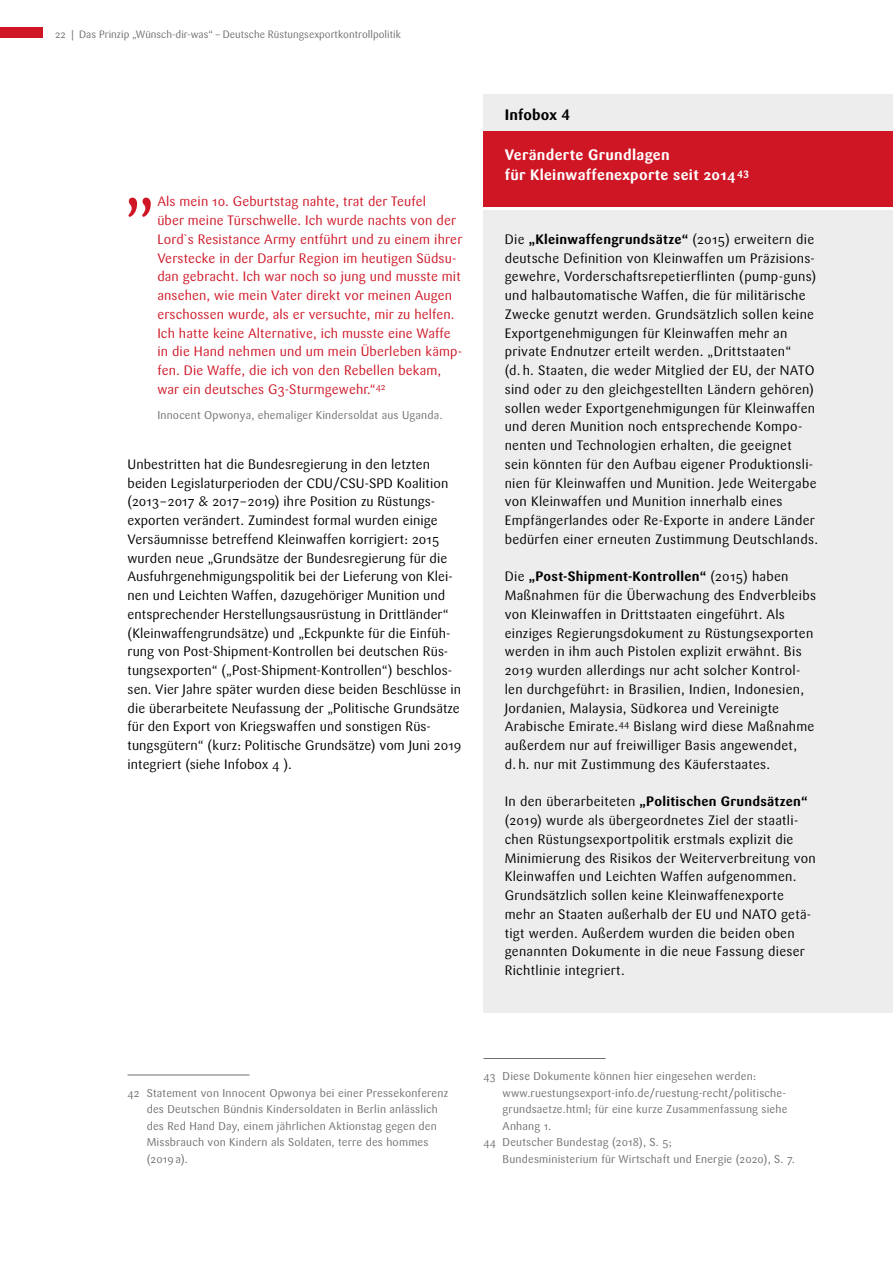
<style>
.page{position:relative;width:893px;height:1263px;background:#fff}
.page>*{position:absolute;margin:0;border:0;box-sizing:border-box;transform-origin:0 0}
._03_zitat{font:76.5px "Sari OT";color:#ce1625}
._06_infobox_head{font:700 15px/20.2px "Sari OT";letter-spacing:.02em;color:#fff}
._06_infobox{font:700 15px "Sari OT";letter-spacing:.01em;color:#000}
._06_infobox_text{font:13.5px/18.8px "Sari OT";letter-spacing:.02em;color:#000}
._03_copytext{font:13.5px/18.8px "Sari OT";letter-spacing:.005em;color:#000}
._03_zitat-2{font:13.5px/18.8px "Sari OT";letter-spacing:.01em;color:#ce1625}
._04_fussnote_10_inne{font:11.25px/16.5px "Sari OT";letter-spacing:.015em;color:#706f6f}
._04_fussnote_10{font:11.25px/16.5px "Sari OT";letter-spacing:.015em;color:#706f6f}
._03_zitat-autor{font:11.25px "Sari OT";letter-spacing:.015em;color:#706f6f}
.t1{font:10.5px "Sari OT";color:#706f6f}
.s1{font-weight:700}
</style>
<div class="page">
<div style="left:0;top:27px;width:43px;height:11px;background:#ce1625"></div>
<div style="left:483px;top:94px;width:410px;height:37px;background:#ededed"></div>
<div style="left:483px;top:131px;width:410px;height:75px;background:#ce1625"></div>
<div style="left:483px;top:210px;width:410px;height:803px;background:#ededed"></div>
<hr style="left:483px;top:1058px;width:122px;height:1px;background:#706f6f">
<hr style="left:128px;top:1074px;width:122px;height:1px;background:#706f6f">
<p class="t1" style="left:55px;top:27px;width:347px">22 | Das Prinzip „Wünsch-dir-was“ – Deutsche Rüstungsexportkontrollpolitik</p>
<p class="_03_zitat-2" style="left:157px;top:192px;width:307px">Als mein 10. Geburtstag nahte, trat der Teufel<br>über meine Türschwelle. Ich wurde nachts von der Lord`s Resistance Army entführt und zu einem ihrer Verstecke in der Darfur Region im heutigen Südsu&shy;dan gebracht. Ich war noch so jung und musste mit ansehen, wie mein Vater direkt vor meinen Augen erschossen wurde, als er versuchte, mir zu helfen.<br>Ich hatte keine Alternative, ich musste eine Waffe in die Hand nehmen und um mein Überleben kämp&shy;fen. Die Waffe, die ich von den Rebellen bekam, war ein deutsches G3-Sturmgewehr.“<sup>42</sup></p>
<p class="_03_zitat-autor" style="left:157px;top:408px;width:287px">Innocent Opwonya, ehemaliger Kindersoldat aus Uganda.</p>
<p class="_03_copytext" style="left:128px;top:455px;width:335px">Unbestritten hat die Bundesregierung in den letzten beiden Legislaturperioden der CDU/CSU-SPD Koalition (2013 – 2017 &amp; 2017 – 2019) ihre Position zu Rüstungs&shy;exporten verändert. Zumindest formal wurden einige Versäumnisse betreffend Kleinwaffen korrigiert: 2015 wurden neue „Grundsätze der Bundesregierung für die Ausfuhrgenehmigungspolitik bei der Lieferung von Klei&shy;nen und Leichten Waffen, dazugehöriger Munition und entsprechender Herstellungsausrüstung in Drittländer“ (Kleinwaffengrundsätze) und „Eckpunkte für die Einfüh&shy;rung von Post-Shipment-Kontrollen bei deutschen Rüs&shy;tungsexporten“ („Post-Shipment-Kontrollen“) beschlos&shy;sen. Vier Jahre später wurden diese beiden Beschlüsse in die überarbeitete Neufassung der „Politische Grundsätze für den Export von Kriegswaffen und sonstigen Rüs&shy;tungsgütern“ (kurz: Politische Grundsätze) vom Juni 2019 integriert (siehe Infobox 4 ).</p>
<p class="_03_zitat" style="left:123px;top:130px;width:35px">„</p>
<p class="_06_infobox" style="left:505px;top:105px;width:67px">Infobox 4</p>
<p class="_06_infobox_head" style="left:505px;top:145px;width:246px">Veränderte Grundlagen<br>für Kleinwaffenexporte seit 2014<sup>43</sup></p>
<p class="_06_infobox_text" style="left:505px;top:230px;width:315px">Die <span class="s1">„Kleinwaffengrundsätze“</span> (2015) erweitern die deutsche Definition von Kleinwaffen um Präzisions&shy;gewehre, Vorderschaftsrepetierflinten (pump-guns) und halbautomatische Waffen, die für militärische Zwecke genutzt werden. Grundsätzlich sollen keine Exportgenehmigungen für Kleinwaffen mehr an private Endnutzer erteilt werden. „Drittstaaten“<br>(d. h. Staaten, die weder Mitglied der EU, der NATO sind oder zu den gleichgestellten Ländern gehören) sollen weder Exportgenehmigungen für Kleinwaffen und deren Munition noch entsprechende Kompo&shy;nenten und Technologien erhalten, die geeignet sein könnten für den Aufbau eigener Produktionsli&shy;nien für Kleinwaffen und Munition. Jede Weitergabe von Kleinwaffen und Munition innerhalb eines Empfängerlandes oder Re-Exporte in andere Länder bedürfen einer erneuten Zustimmung Deutschlands.</p>
<p class="_06_infobox_text" style="left:505px;top:567px;width:313px">Die <span class="s1">„Post-Shipment-Kontrollen“</span> (2015) haben Maßnahmen für die Überwachung des Endverbleibs von Kleinwaffen in Drittstaaten eingeführt. Als einziges Regierungsdokument zu Rüstungsexporten werden in ihm auch Pistolen explizit erwähnt. Bis 2019 wurden allerdings nur acht solcher Kontrol&shy;len durchgeführt: in Brasilien, Indien, Indonesien, Jordanien, Malaysia, Südkorea und Vereinigte Arabische Emirate.<sup>44</sup> Bislang wird diese Maßnahme außerdem nur auf freiwilliger Basis angewendet,<br>d. h. nur mit Zustimmung des Käuferstaates.</p>
<p class="_06_infobox_text" style="left:505px;top:792px;width:313px">In den überarbeiteten <span class="s1">„Politischen Grundsätzen“ </span>(2019) wurde als übergeordnetes Ziel der staatli&shy;chen Rüstungsexportpolitik erstmals explizit die Minimierung des Risikos der Weiterverbreitung von Kleinwaffen und Leichten Waffen aufgenommen.<br>Grundsätzlich sollen keine Kleinwaffenexporte mehr an Staaten außerhalb der EU und NATO getä&shy;tigt werden. Außerdem wurden die beiden oben genannten Dokumente in die neue Fassung dieser Richtlinie integriert.</p>
<p class="_04_fussnote_10_inne" style="left:147px;top:1084px;width:303px;text-indent:-19px">42 Statement von Innocent Opwonya bei einer Pressekonferenz des Deutschen Bündnis Kindersoldaten in Berlin anlässlich des Red Hand Day, einem jährlichen Aktionstag gegen den Missbrauch von Kindern als Soldaten, terre des hommes (2019 a).</p>
<p class="_04_fussnote_10_inne" style="left:503px;top:1068px;width:286px;text-indent:-19px">43 Diese Dokumente können hier eingesehen werden: www.ruestungsexport-info.de/ruestung-recht/politische&shy;grundsaetze.html; für eine kurze Zusammenfassung siehe Anhang 1.</p>
<p class="_04_fussnote_10" style="left:503px;top:1134px;width:294px;text-indent:-19px">44 Deutscher Bundestag (2018), S. 5;<br>Bundesministerium für Wirtschaft und Energie (2020), S. 7.</p>
</div>
